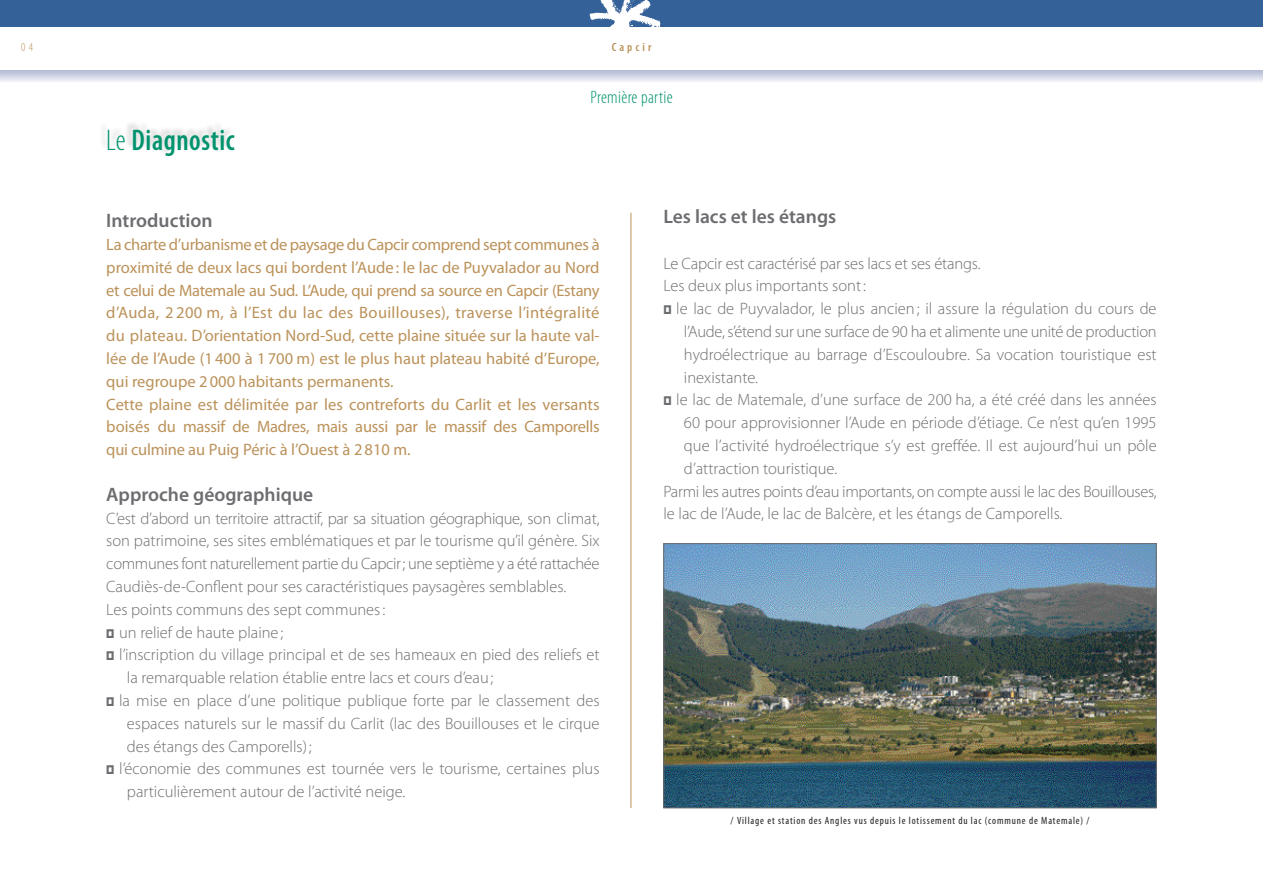
<style>
.page{position:relative;width:1263px;height:893px;background:#fff}
.page>*{position:absolute;margin:0;border:0;box-sizing:border-box;transform-origin:0 0}
.titre_1_light{font:600 condensed 30px "Myriad Pro";letter-spacing:.02em;color:#00936e;scale:.94 1}
.titre_gras_gris{font:600 19.5px "Myriad Pro";color:#6c6d70}
.t1{font:300 condensed 18px "Myriad Pro";letter-spacing:.02em;color:#00936e}
.texte_courant{font:300 16.5px/22.8px "Myriad Pro";color:#6c6d70;text-align:justify}
.chapeau{font:16.5px/22.8px "Myriad Pro";color:#bb925a;text-align:justify}
.texte_courant-2{font:300 16.5px/22.8px "Myriad Pro";letter-spacing:-.02em;color:#6c6d70}
.t2{font:600 condensed 12px "Myriad Pro";letter-spacing:.26em;color:#bb925a}
.t3{font:300 condensed 12px "Myriad Pro";color:#bb925a}
.légende{font:condensed 10.5px "Myriad Pro";letter-spacing:.08em;color:#231f20}
.s1{font-weight:300}
</style>
<div class="page">
<svg style="left:0;top:70px;width:1263px;height:12px;background:#d1d6e5"></svg>
<div style="left:0;top:0;width:1263px;height:37px;background:#356199"></div>
<div style="left:0;top:27px;width:1263px;height:43px;background:#fff"></div>
<hr style="left:631px;top:213px;width:1px;height:595px;background:#bb925a">
<svg style="left:589px;top:0;width:72px;height:27px"></svg>
<img style="left:665px;top:545px;width:490px;height:261px">
<div style="left:663px;top:543px;width:494px;height:265px;border:1px solid #6c6d70"></div>
<div style="left:99px;top:120px;width:136px;height:37px;background:#231f20;opacity:.2"></div>
<p class="t3" style="left:21px;top:40px;width:13px">0 4</p>
<p class="t2" style="left:612px;top:39px;width:41px">Capcir</p>
<p class="titre_1_light" style="left:106px;top:122px;width:138px"><span class="s1">Le</span> Diagnostic</p>
<p class="t1" style="left:590px;top:86px;width:84px">Première partie</p>
<p class="titre_gras_gris" style="left:106px;top:208px;width:108px">Introduction</p>
<p class="chapeau" style="left:106px;top:233px;width:495px">La charte d’urbanisme et de paysage du Capcir comprend sept communes à proximité de deux lacs qui bordent l’Aude: le lac de Puyvalador au Nord et celui de Matemale au Sud. L’Aude, qui prend sa source en Capcir (Estany d’Auda, 2 200 m, à l’Est du lac des Bouillouses), traverse l’intégralité du plateau. D’orientation Nord-Sud, cette plaine située sur la haute val&shy;lée de l’Aude (1400 à 1700 m) est le plus haut plateau habité d’Europe, qui regroupe 2000 habitants permanents.</p>
<p class="chapeau" style="left:106px;top:392px;width:495px">Cette plaine est délimitée par les contreforts du Carlit et les versants boisés du massif de Madres, mais aussi par le massif des Camporells qui culmine au Puig Péric à l’Ouest à 2810 m.</p>
<p class="titre_gras_gris" style="left:106px;top:482px;width:208px">Approche géographique</p>
<p class="texte_courant" style="left:106px;top:507px;width:495px">C’est d’abord un territoire attractif, par sa situation géographique, son climat, son patrimoine, ses sites emblématiques et par le tourisme qu’il génère. Six communes font naturellement partie du Capcir; une septième y a été rattachée Caudiès-de-Conflent pour ses caractéristiques paysagères semblables.</p>
<p class="texte_courant" style="left:106px;top:598px;width:281px">Les points communs des sept communes:</p>
<p class="texte_courant" style="left:106px;top:621px;width:178px">➽ un relief de haute plaine;</p>
<p class="texte_courant" style="left:127px;top:643px;width:474px;text-indent:-21px">➽ l’inscription du village principal et de ses hameaux en pied des reliefs et la remarquable relation établie entre lacs et cours d’eau;</p>
<p class="texte_courant" style="left:127px;top:689px;width:474px;text-indent:-21px">➽ la mise en place d’une politique publique forte par le classement des espaces naturels sur le massif du Carlit (lac des Bouillouses et le cirque des étangs des Camporells);</p>
<p class="texte_courant" style="left:127px;top:757px;width:474px;text-indent:-21px">➽ l’économie des communes est tournée vers le tourisme, certaines plus particulièrement autour de l’activité neige.</p>
<p class="titre_gras_gris" style="left:663px;top:204px;width:174px">Les lacs et les étangs</p>
<p class="texte_courant" style="left:663px;top:252px;width:319px">Le Capcir est caractérisé par ses lacs et ses étangs.</p>
<p class="texte_courant" style="left:663px;top:274px;width:204px">Les deux plus importants sont:</p>
<p class="texte_courant" style="left:684px;top:297px;width:474px;text-indent:-21px">➽ le lac de Puyvalador, le plus ancien; il assure la régulation du cours de l’Aude, s’étend sur une surface de 90 ha et alimente une unité de production hydroélectrique au barrage d’Escouloubre. Sa vocation touristique est inexistante.</p>
<p class="texte_courant" style="left:684px;top:388px;width:474px;text-indent:-21px">➽ le lac de Matemale, d’une surface de 200 ha, a été créé dans les années 60 pour approvisionner l’Aude en période d’étiage. Ce n’est qu’en 1995 que l’activité hydroélectrique s’y est greffée. Il est aujourd’hui un pôle d’attraction touristique.</p>
<p class="texte_courant-2" style="left:663px;top:480px;width:495px">Parmi les autres points d’eau importants, on compte aussi le lac des Bouillouses, le lac de l’Aude, le lac de Balcère, et les étangs de Camporells.</p>
<p class="légende" style="left:731px;top:814px;width:360px">/ Village et station des Angles vus depuis le lotissement du lac (commune de Matemale) /</p>
</div>
